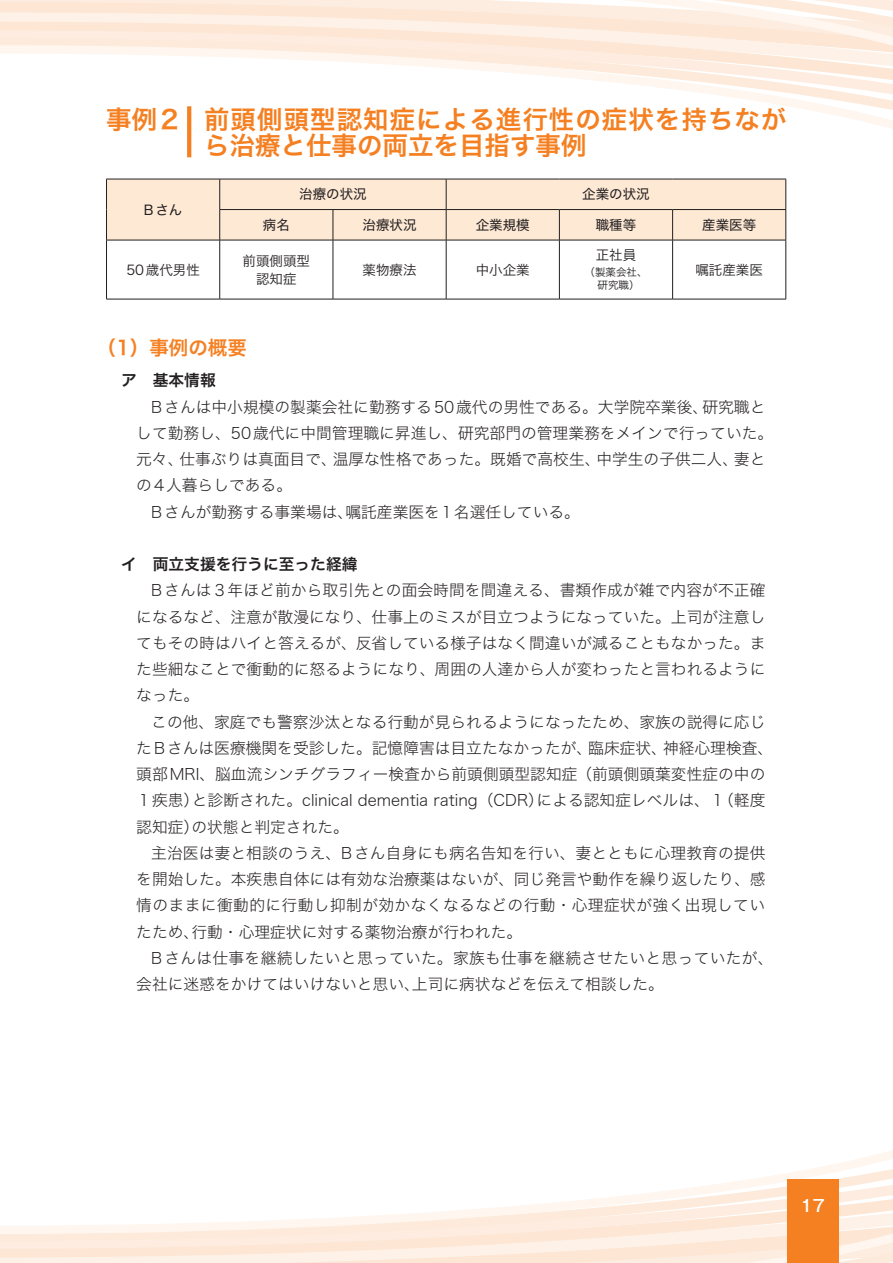
<style>
.page{position:relative;width:893px;height:1263px;background:#fff}
.page>*{position:absolute;margin:0;border:0;box-sizing:border-box;transform-origin:0 0}
.t1{font:25.5px/26.2px "Hira Kaku Std W6";letter-spacing:.04em;color:#f58021}
.t2{font:19.5px "Hira Kaku Std W6";color:#f58021}
.t3{font:500 16.5px "Gothic MB101 Pr 6";color:#fff}
.t4{font:15.75px/26.2px "Hira Kaku Std W2";color:#231f20;text-align:justify}
.t5{font:15.75px/26.2px "Hira Kaku Std W2";letter-spacing:.02em;color:#231f20}
.t6{font:15.75px "Hira Kaku Std W6";color:#231f20}
.t7{font:13.5px "Hira Kaku Std W4";color:#231f20}
.t8{font:13.5px/18px "Hira Kaku Std W3";color:#231f20;text-align:center}
.t9{font:10.5px/13.5px "Hira Kaku Std W3";color:#231f20;text-align:center}
</style>
<div class="page">
<svg style="left:106px;top:125px;width:787px;height:54px"></svg>
<svg style="left:0;top:0;width:893px;height:109px"></svg>
<svg style="left:0;top:1170px;width:893px;height:93px"></svg>
<div style="left:787px;top:1179px;width:51px;height:84px;background:#f58021"></div>
<svg style="left:187px;top:106px;width:4px;height:51px"></svg>
<div style="left:107px;top:180px;width:679px;height:60px;background:#fee9d5"></div>
<hr style="left:106px;top:179px;width:114px;height:1px;background:#231f20">
<hr style="left:106px;top:179px;width:1px;height:31px;background:#231f20">
<hr style="left:106px;top:210px;width:1px;height:30px;background:#231f20">
<hr style="left:220px;top:179px;width:113px;height:1px;background:#231f20">
<hr style="left:219px;top:179px;width:1px;height:30px;background:#231f20">
<hr style="left:333px;top:179px;width:113px;height:1px;background:#231f20">
<hr style="left:446px;top:179px;width:113px;height:1px;background:#231f20">
<hr style="left:446px;top:179px;width:1px;height:30px;background:#231f20">
<hr style="left:559px;top:179px;width:114px;height:1px;background:#231f20">
<hr style="left:673px;top:179px;width:113px;height:1px;background:#231f20">
<hr style="left:786px;top:179px;width:1px;height:30px;background:#231f20">
<hr style="left:220px;top:209px;width:113px;height:1px;background:#231f20">
<hr style="left:219px;top:210px;width:1px;height:30px;background:#231f20">
<hr style="left:333px;top:209px;width:113px;height:1px;background:#231f20">
<hr style="left:333px;top:210px;width:1px;height:30px;background:#231f20">
<hr style="left:446px;top:209px;width:113px;height:1px;background:#231f20">
<hr style="left:446px;top:210px;width:1px;height:30px;background:#231f20">
<hr style="left:559px;top:209px;width:114px;height:1px;background:#231f20">
<hr style="left:559px;top:210px;width:1px;height:30px;background:#231f20">
<hr style="left:673px;top:209px;width:113px;height:1px;background:#231f20">
<hr style="left:672px;top:210px;width:1px;height:30px;background:#231f20">
<hr style="left:786px;top:210px;width:1px;height:30px;background:#231f20">
<hr style="left:106px;top:240px;width:114px;height:1px;background:#231f20">
<hr style="left:106px;top:240px;width:1px;height:59px;background:#231f20">
<hr style="left:220px;top:240px;width:113px;height:1px;background:#231f20">
<hr style="left:219px;top:240px;width:1px;height:59px;background:#231f20">
<hr style="left:333px;top:240px;width:113px;height:1px;background:#231f20">
<hr style="left:333px;top:240px;width:1px;height:59px;background:#231f20">
<hr style="left:446px;top:240px;width:113px;height:1px;background:#231f20">
<hr style="left:446px;top:240px;width:1px;height:59px;background:#231f20">
<hr style="left:559px;top:240px;width:114px;height:1px;background:#231f20">
<hr style="left:559px;top:240px;width:1px;height:59px;background:#231f20">
<hr style="left:673px;top:240px;width:113px;height:1px;background:#231f20">
<hr style="left:672px;top:240px;width:1px;height:59px;background:#231f20">
<hr style="left:786px;top:240px;width:1px;height:59px;background:#231f20">
<hr style="left:106px;top:299px;width:114px;height:1px;background:#231f20">
<hr style="left:220px;top:299px;width:113px;height:1px;background:#231f20">
<hr style="left:333px;top:299px;width:113px;height:1px;background:#231f20">
<hr style="left:446px;top:299px;width:113px;height:1px;background:#231f20">
<hr style="left:559px;top:299px;width:114px;height:1px;background:#231f20">
<hr style="left:673px;top:299px;width:113px;height:1px;background:#231f20">
<h1 class="t1" style="left:204px;top:107px;width:584px;text-indent:-98px">事例2 前頭側頭型認知症による進行性の症状を持ちながら治療と仕事の両立を目指す事例</h1>
<p class="t7" style="left:144px;top:199px;width:40px">Bさん</p>
<p class="t7" style="left:299px;top:184px;width:69px">治療の状況</p>
<p class="t7" style="left:582px;top:184px;width:69px">企業の状況</p>
<p class="t7" style="left:263px;top:215px;width:28px">病名</p>
<p class="t7" style="left:363px;top:215px;width:56px">治療状況</p>
<p class="t7" style="left:476px;top:215px;width:55px">企業規模</p>
<p class="t7" style="left:596px;top:215px;width:42px">職種等</p>
<p class="t7" style="left:702px;top:215px;width:55px">産業医等</p>
<p class="t8" style="left:126px;top:260px;width:75px">50歳代男性</p>
<p class="t8" style="left:243px;top:251px;width:69px">前頭側頭型認知症</p>
<p class="t8" style="left:363px;top:260px;width:56px">薬物療法</p>
<p class="t8" style="left:476px;top:260px;width:55px">中小企業</p>
<p class="t8" style="left:596px;top:246px;width:42px">正社員</p>
<p class="t9" style="left:584px;top:265px;width:64px">（製薬会社、研究職）</p>
<p class="t8" style="left:695px;top:260px;width:69px">嘱託産業医</p>
<p class="t2" style="left:97px;top:333px;width:152px">（1）事例の概要</p>
<p class="t6" style="left:121px;top:368px;width:96px">ア　基本情報</p>
<p class="t4" style="left:151px;top:393px;width:616px">Bさんは中小規模の製薬会社に勤務する50歳代の男性である。大学院卒業後、研究職と</p>
<p class="t4" style="left:136px;top:419px;width:638px">して勤務し、50歳代に中間管理職に昇進し、研究部門の管理業務をメインで行っていた。</p>
<p class="t4" style="left:136px;top:446px;width:631px">元々、仕事ぶりは真面目で、温厚な性格であった。既婚で高校生、中学生の子供二人、妻と</p>
<p class="t4" style="left:136px;top:472px;width:157px">の4人暮らしである。</p>
<p class="t4" style="left:151px;top:498px;width:430px">Bさんが勤務する事業場は、嘱託産業医を1名選任している。</p>
<p class="t6" style="left:121px;top:552px;width:238px">イ　両立支援を行うに至った経緯</p>
<p class="t4" style="left:136px;top:577px;width:631px;text-indent:15px">Bさんは３年ほど前から取引先との面会時間を間違える、書類作成が雑で内容が不正確になるなど、注意が散漫になり、仕事上のミスが目立つようになっていた。上司が注意してもその時はハイと答えるが、反省している様子はなく間違いが減ることもなかった。また些細なことで衝動的に怒るようになり、周囲の人達から人が変わったと言われるようになった。</p>
<p class="t4" style="left:136px;top:708px;width:638px;text-align:left;text-indent:15px">この他、家庭でも警察沙汰となる行動が見られるようになったため、家族の説得に応じたBさんは医療機関を受診した。記憶障害は目立たなかったが、臨床症状、神経心理検査、頭部MRI、脳血流シンチグラフィー検査から前頭側頭型認知症（前頭側頭葉変性症の中の１疾患）と診断された。clinical dementia rating（CDR）による認知症レベルは、１（軽度認知症）の状態と判定された。</p>
<p class="t4" style="left:136px;top:839px;width:631px;text-indent:15px">主治医は妻と相談のうえ、Bさん自身にも病名告知を行い、妻とともに心理教育の提供を開始した。本疾患自体には有効な治療薬はないが、同じ発言や動作を繰り返したり、感情のままに衝動的に行動し抑制が効かなくなるなどの行動・心理症状が強く出現していたため、行動・心理症状に対する薬物治療が行われた。</p>
<p class="t5" style="left:136px;top:944px;width:639px;text-indent:15px">Bさんは仕事を継続したいと思っていた。家族も仕事を継続させたいと思っていたが、会社に迷惑をかけてはいけないと思い、上司に病状などを伝えて相談した。</p>
<p class="t3" style="left:800px;top:1192px;width:27px">17</p>
</div>
